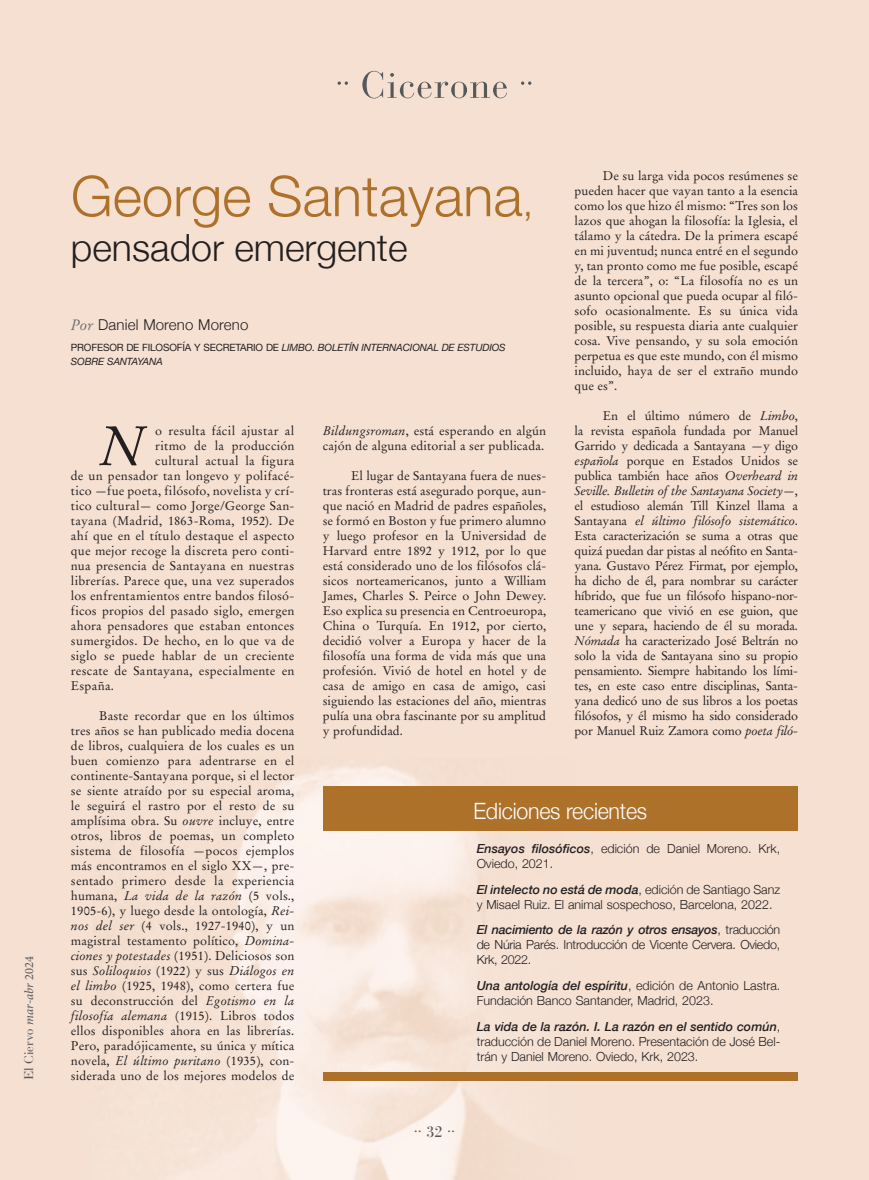
<style>
.page{position:relative;width:869px;height:1180px;background:#fff}
.page>*{position:absolute;margin:0;border:0;box-sizing:border-box;transform-origin:0 0}
.Títol_article{font:300 56.25px "Helvetica Neue";color:#ae712a}
.Texto_capitular{font:italic 55.25px "Stempel Garamond LT Std";color:#231f20}
.Títol_article-2{font:300 37.5px "Helvetica Neue";color:#231f20}
.Títol_brujula{font:300 22.5px "Helvetica Neue";letter-spacing:-.01em;color:#fff;scale:.95 1}
.t1{font:16.25px "LTC Bodoni 175 Pro";color:#57585a}
.Autor_article{font:300 15px "Helvetica Neue";letter-spacing:.01em;color:#231f20}
.Texto{font:12.5px/15px "Stempel Garamond LT Std";color:#231f20;text-align:justify}
.Texto_capitular-2{font:12.5px "Stempel Garamond LT Std";letter-spacing:.015em;color:#231f20}
.text_brujula{font:300 12.5px/15px "Helvetica Neue";color:#231f20}
.t2{font:12.5px "LTC Bodoni 175 Pro";color:#57585a}
.Carrec_autor_article{font:italic 10px/13.8px "Helvetica Neue";letter-spacing:-.015em;color:#231f20}
.s1{font-family:"Minion Pro";font-style:italic}
.s2{font-family:"Minion Pro"}
.s3{font-style:italic}
.s4{font-size:37.5px}
.s5{font-family:"Stempel Garamond LT Std";font-weight:400;font-style:italic;color:#6c6d70}
.s6{font-style:normal}
.s7{font-weight:500;font-style:italic}
</style>
<div class="page">
<div style="left:0;top:0;width:868px;height:1180px;background:#f5e0d2"></div>
<svg style="left:337px;top:81px;width:11px;height:4px"></svg>
<svg style="left:362px;top:71px;width:145px;height:27px"></svg>
<svg style="left:521px;top:81px;width:10px;height:4px"></svg>
<img style="left:168px;top:766px;width:406px;height:414px">
<div style="left:323px;top:1072px;width:475px;height:9px;background:#ae712a"></div>
<div style="left:323px;top:787px;width:475px;height:44px;background:#ae712a"></div>
<p class="t2" style="left:21px;top:1080px;width:125px;rotate:-90deg">El Ciervo <span class="s1">mar-abr</span> <span class="s2">2024</span></p>
<p class="Texto" style="left:574px;top:168px;width:225px;text-indent:28px">De su larga vida pocos resúmenes se pueden hacer que vayan tanto a la esencia como los que hizo él mismo: “Tres son los lazos que ahogan la filosofía: la Iglesia, el tálamo y la cátedra. De la primera escapé en mi juventud; nunca entré en el segundo y, tan pronto como me fue posible, escapé de la tercera”, o: “La filosofía no es un asunto opcional que pueda ocupar al filó&shy;sofo ocasionalmente. Es su única vida posible, su respuesta diaria ante cualquier cosa. Vive pensando, y su sola emoción perpetua es que este mundo, con él mismo incluido, haya de ser el extraño mundo que es”.</p>
<p class="Texto" style="left:574px;top:408px;width:225px;text-indent:28px">En el último número de <span class="s3">Limbo</span>, la revista española fundada por Manuel Garrido y dedicada a Santayana —y digo <span class="s3">española</span> porque en Estados Unidos se publica también hace años <span class="s3">Overheard in Seville. Bulletin of the Santayana Society</span>—, el estudioso alemán Till Kinzel llama a Santayana <span class="s3">el último filósofo sistemático</span>.<br>Esta caracterización se suma a otras que quizá puedan dar pistas al neófito en Santa&shy;yana. Gustavo Pérez Firmat, por ejemplo, ha dicho de él, para nombrar su carácter híbrido, que fue un filósofo hispano-nor&shy;teamericano que vivió en ese guion, que une y separa, haciendo de él su morada.<br><span class="s3">Nómada</span> ha caracterizado José Beltrán no solo la vida de Santayana sino su propio pensamiento. Siempre habitando los lími&shy;tes, en este caso entre disciplinas, Santa&shy;yana dedicó uno de sus libros a los poetas filósofos, y él mismo ha sido considerado por Manuel Ruiz Zamora como <span class="s3">poeta filó-</span></p>
<p class="Títol_article" style="left:71px;top:151px;width:463px">George Santayana<span class="s4">,</span></p>
<p class="Títol_article-2" style="left:71px;top:218px;width:338px">pensador emergente</p>
<p class="Autor_article" style="left:71px;top:313px;width:179px"><span class="s5">Por</span> Daniel Moreno Moreno</p>
<p class="Carrec_autor_article" style="left:71px;top:341px;width:436px"><span class="s6">PROFESOR DE FILOSOFÍA Y SECRETARIO DE</span> LIMBO. BOLETÍN INTERNACIONAL DE ESTUDIOS<br>SOBRE SANTAYANA</p>
<p class="Texto_capitular" style="left:99px;top:412px;width:48px">N</p>
<p class="Texto_capitular-2" style="left:155px;top:423px;width:140px">o resulta fácil ajustar al</p>
<p class="Texto" style="left:322px;top:423px;width:225px"><span class="s3">Bildungsroman</span>, está esperando en algún cajón de alguna editorial a ser publicada.</p>
<p class="Texto" style="left:322px;top:468px;width:225px;text-indent:28px">El lugar de Santayana fuera de nues&shy;tras fronteras está asegurado porque, aun&shy;que nació en Madrid de padres españoles, se formó en Boston y fue primero alumno y luego profesor en la Universidad de Harvard entre 1892 y 1912, por lo que está considerado uno de los filósofos clá&shy;sicos norteamericanos, junto a William James, Charles S. Peirce o John Dewey.<br>Eso explica su presencia en Centroeuropa, China o Turquía. En 1912, por cierto, decidió volver a Europa y hacer de la filosofía una forma de vida más que una profesión. Vivió de hotel en hotel y de casa de amigo en casa de amigo, casi siguiendo las estaciones del año, mientras pulía una obra fascinante por su amplitud y profundidad.</p>
<p class="Texto_capitular-2" style="left:155px;top:438px;width:140px">ritmo de la producción</p>
<p class="Texto_capitular-2" style="left:155px;top:453px;width:140px">cultural actual la figura</p>
<p class="Texto_capitular-2" style="left:71px;top:468px;width:225px">de un pensador tan longevo y polifacé-</p>
<p class="Texto_capitular-2" style="left:71px;top:483px;width:225px">tico —fue poeta, filósofo, novelista y crí-</p>
<p class="Texto_capitular-2" style="left:71px;top:498px;width:225px">tico cultural— como Jorge/George San-</p>
<p class="Texto_capitular-2" style="left:71px;top:513px;width:225px">tayana (Madrid, 1863-Roma, 1952). De</p>
<p class="Texto_capitular-2" style="left:71px;top:528px;width:225px">ahí que en el título destaque el aspecto</p>
<p class="Texto_capitular-2" style="left:71px;top:543px;width:225px">que mejor recoge la discreta pero conti-</p>
<p class="Texto_capitular-2" style="left:71px;top:558px;width:225px">nua presencia de Santayana en nuestras</p>
<p class="Texto_capitular-2" style="left:71px;top:573px;width:225px">librerías. Parece que, una vez superados</p>
<p class="Texto_capitular-2" style="left:71px;top:588px;width:225px">los enfrentamientos entre bandos filosó-</p>
<p class="Texto_capitular-2" style="left:71px;top:603px;width:225px">ficos propios del pasado siglo, emergen</p>
<p class="Texto_capitular-2" style="left:71px;top:618px;width:225px">ahora pensadores que estaban entonces</p>
<p class="Texto_capitular-2" style="left:71px;top:633px;width:225px">sumergidos. De hecho, en lo que va de</p>
<p class="Texto_capitular-2" style="left:71px;top:648px;width:225px">siglo se puede hablar de un creciente</p>
<p class="Texto_capitular-2" style="left:71px;top:663px;width:225px">rescate de Santayana, especialmente en</p>
<p class="Texto_capitular-2" style="left:71px;top:678px;width:45px">España.</p>
<p class="Texto" style="left:71px;top:708px;width:225px;text-indent:28px">Baste recordar que en los últimos tres años se han publicado media docena de libros, cualquiera de los cuales es un buen comienzo para adentrarse en el continente-Santayana porque, si el lector se siente atraído por su especial aroma, le seguirá el rastro por el resto de su amplísima obra. Su <span class="s3">ouvre</span> incluye, entre otros, libros de poemas, un completo sistema de filosofía —pocos ejemplos más encontramos en el siglo XX—, pre&shy;sentado primero desde la experiencia humana, <span class="s3">La vida de la razón</span> (5 vols., 1905-6), y luego desde la ontología, <span class="s3">Rei&shy;nos del ser</span> (4 vols., 1927-1940), y un magistral testamento político, <span class="s3">Domina&shy;ciones y potestades</span> (1951). Deliciosos son sus <span class="s3">Soliloquios</span> (1922) y sus <span class="s3">Diálogos en el limbo</span> (1925, 1948), como certera fue su deconstrucción del <span class="s3">Egotismo en la filosofía alemana</span> (1915). Libros todos ellos disponibles ahora en las librerías.<br>Pero, paradójicamente, su única y mítica novela, <span class="s3">El último puritano</span> (1935), con&shy;siderada uno de los mejores modelos de</p>
<p class="Títol_brujula" style="left:473px;top:792px;width:184px">Ediciones recientes</p>
<p class="text_brujula" style="left:476px;top:840px;width:305px"><span class="s7">Ensayos filosóficos</span>, edición de Daniel Moreno. Krk,<br>Oviedo, 2021.</p>
<p class="text_brujula" style="left:476px;top:881px;width:305px"><span class="s7">El intelecto no está de moda</span>, edición de Santiago Sanz y Misael Ruiz. El animal sospechoso, Barcelona, 2022.</p>
<p class="text_brujula" style="left:476px;top:921px;width:305px;text-align:justify"><span class="s7">El nacimiento de la razón y otros ensayos</span>, traducción de Núria Parés. Introducción de Vicente Cervera. Oviedo, Krk, 2022.</p>
<p class="text_brujula" style="left:476px;top:977px;width:305px"><span class="s7">Una antología del espíritu</span>, edición de Antonio Lastra.<br>Fundación Banco Santander, Madrid, 2023.</p>
<p class="text_brujula" style="left:476px;top:1018px;width:305px;text-align:justify"><span class="s7">La vida de la razón. I. La razón en el sentido común</span>, traducción de Daniel Moreno. Presentación de José Bel&shy;trán y Daniel Moreno. Oviedo, Krk, 2023.</p>
<p class="t1" style="left:413px;top:1121px;width:43px">·· 32 ··</p>
</div>
